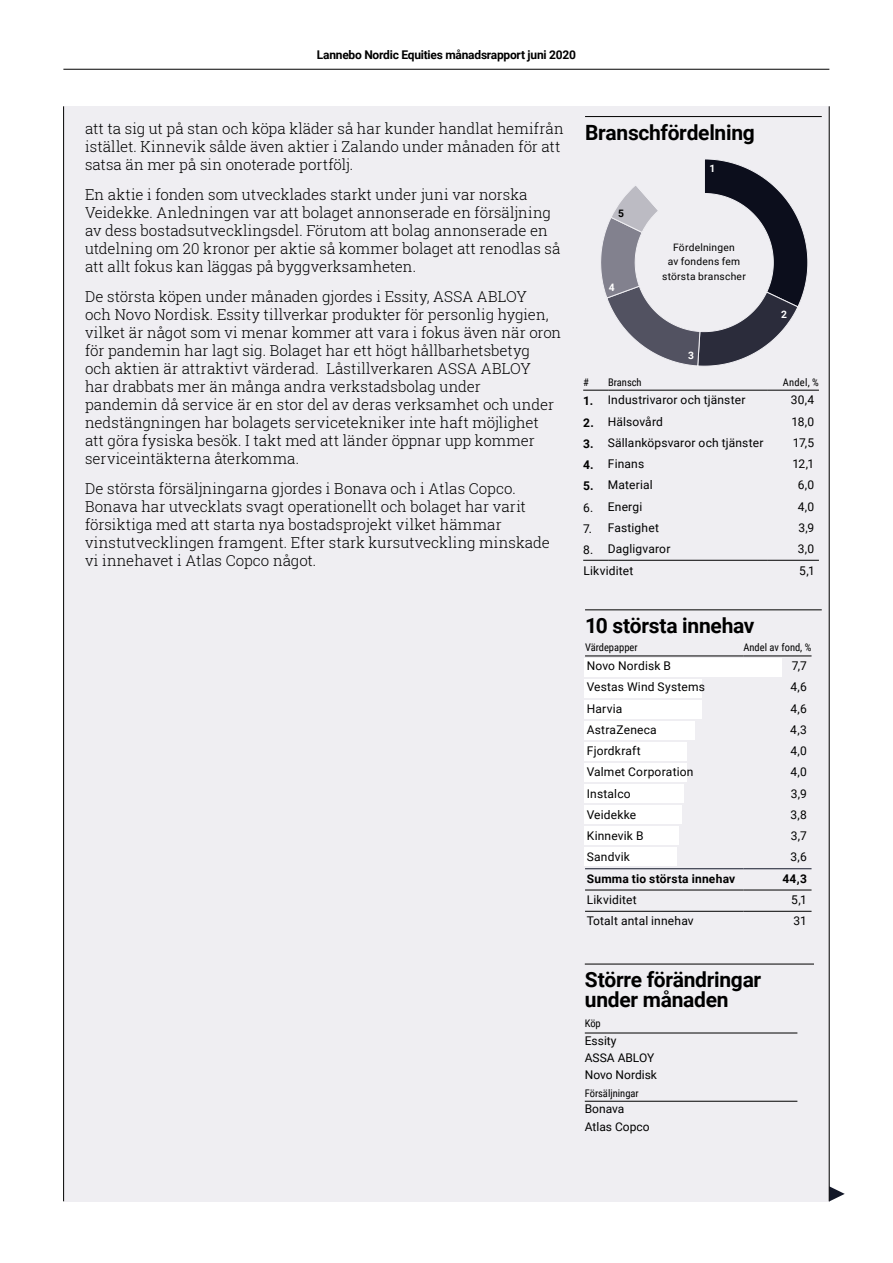
<style>
.page{position:relative;width:893px;height:1263px;background:#fff}
.page>*{position:absolute;margin:0;border:0;box-sizing:border-box;transform-origin:0 0}
.t1{font:700 21px/19.5px "Roboto";letter-spacing:-.015em;color:#000}
.t2{font:300 15px/18px "Roboto Slab";color:#000}
.t3{font:12px/17px "Roboto";letter-spacing:.015em;color:#000}
.t4{font:700 12px/21.3px "Roboto";letter-spacing:-.02em;color:#000;text-align:justify}
.t5{font:700 12px "Roboto";letter-spacing:.02em;color:#000}
.t6{font:10.5px "Roboto Condensed";color:#000}
.t7{font:10.2px/14.1px "Roboto";letter-spacing:.025em;color:#000;text-align:center}
.t8{font:700 10.2px "Roboto";color:#fff}
.t9{font:700 10.2px "Roboto";color:#000}
</style>
<div class="page">
<div style="left:64px;top:106px;width:765px;height:1095px;background:#efeef2"></div>
<svg style="left:830px;top:1186px;width:15px;height:15px"></svg>
<hr style="left:829px;top:106px;width:1px;height:1095px;background:#000">
<hr style="left:63px;top:106px;width:1px;height:1095px;background:#000">
<div style="left:584px;top:658px;width:197px;height:19px;background:#fff"></div>
<div style="left:584px;top:679px;width:118px;height:19px;background:#fff"></div>
<div style="left:584px;top:700px;width:118px;height:19px;background:#fff"></div>
<div style="left:584px;top:721px;width:110px;height:19px;background:#fff"></div>
<div style="left:584px;top:742px;width:103px;height:19px;background:#fff"></div>
<div style="left:584px;top:763px;width:103px;height:19px;background:#fff"></div>
<div style="left:584px;top:784px;width:100px;height:19px;background:#fff"></div>
<div style="left:584px;top:805px;width:97px;height:19px;background:#fff"></div>
<div style="left:584px;top:826px;width:95px;height:19px;background:#fff"></div>
<div style="left:584px;top:847px;width:92px;height:19px;background:#fff"></div>
<hr style="left:585px;top:116px;width:237px;height:1px;background:#000">
<hr style="left:585px;top:610px;width:237px;height:1px;background:#000">
<hr style="left:585px;top:868px;width:158px;height:1px;background:#131829">
<hr style="left:743px;top:868px;width:68px;height:1px;background:#131829">
<hr style="left:585px;top:656px;width:158px;height:1px;background:#000">
<hr style="left:743px;top:656px;width:68px;height:1px;background:#000">
<hr style="left:585px;top:890px;width:158px;height:1px;background:#000">
<hr style="left:743px;top:890px;width:68px;height:1px;background:#000">
<hr style="left:585px;top:911px;width:158px;height:1px;background:#000">
<hr style="left:743px;top:911px;width:68px;height:1px;background:#000">
<svg style="left:601px;top:159px;width:207px;height:208px"></svg>
<hr style="left:585px;top:964px;width:229px;height:1px;background:#000">
<hr style="left:585px;top:1033px;width:212px;height:1px;background:#000">
<hr style="left:585px;top:1101px;width:212px;height:1px;background:#000">
<svg style="left:583px;top:560px;width:25px;height:1px"></svg>
<hr style="left:608px;top:560px;width:160px;height:1px;background:#000">
<hr style="left:768px;top:560px;width:51px;height:1px;background:#000">
<hr style="left:608px;top:390px;width:160px;height:1px;background:#000">
<hr style="left:768px;top:390px;width:51px;height:1px;background:#000">
<svg style="left:583px;top:390px;width:25px;height:1px"></svg>
<div style="left:662px;top:149px;width:41px;height:65px;background:#efeef2"></div>
<hr style="left:63px;top:69px;width:766px;height:1px;background:#000">
<p class="t4" style="left:317px;top:43px;width:261px">Lannebo Nordic Equities månadsrapport juni 2020</p>
<p class="t2" style="left:85px;top:119px;width:480px">att ta sig ut på stan och köpa kläder så har kunder handlat hemifrån istället. Kinnevik sålde även aktier i Zalando under månaden för att satsa än mer på sin onoterade portfölj.</p>
<p class="t2" style="left:85px;top:185px;width:477px">En aktie i fonden som utvecklades starkt under juni var norska Veidekke. Anledningen var att bolaget annonserade en försäljning av dess bostadsutvecklingsdel. Förutom att bolag annonserade en utdelning om 20 kronor per aktie så kommer bolaget att renodlas så att allt fokus kan läggas på byggverksamheten.</p>
<p class="t2" style="left:85px;top:287px;width:478px">De största köpen under månaden gjordes i Essity, ASSA ABLOY<br>och Novo Nordisk. Essity tillverkar produkter för personlig hygien, vilket är något som vi menar kommer att vara i fokus även när oron för pandemin har lagt sig. Bolaget har ett högt hållbarhetsbetyg<br>och aktien är attraktivt värderad. Låstillverkaren ASSA ABLOY<br>har drabbats mer än många andra verkstadsbolag under<br>pandemin då service är en stor del av deras verksamhet och under nedstängningen har bolagets servicetekniker inte haft möjlighet att göra fysiska besök. I takt med att länder öppnar upp kommer serviceintäkterna återkomma.</p>
<p class="t2" style="left:85px;top:479px;width:466px">De största försäljningarna gjordes i Bonava och i Atlas Copco.<br>Bonava har utvecklats svagt operationellt och bolaget har varit försiktiga med att starta nya bostadsprojekt vilket hämmar vinstutvecklingen framgent. Efter stark kursutveckling minskade vi innehavet i Atlas Copco något.</p>
<h1 class="t1" style="left:585px;top:122px;width:171px">Branschfördelning</h1>
<p class="t9" style="left:618px;top:206px;width:7px">5</p>
<p class="t8" style="left:609px;top:280px;width:7px">4</p>
<p class="t8" style="left:709px;top:161px;width:7px">1</p>
<p class="t7" style="left:662px;top:240px;width:85px">Fördelningen<br>av fondens fem största branscher</p>
<p class="t8" style="left:688px;top:349px;width:7px">3</p>
<p class="t8" style="left:781px;top:307px;width:7px">2</p>
<p class="t6" style="left:583px;top:374px;width:7px">#</p>
<p class="t6" style="left:608px;top:374px;width:35px">Bransch</p>
<p class="t6" style="left:783px;top:374px;width:38px">Andel, %</p>
<p class="t4" style="left:583px;top:390px;width:12px">1.<br>2.<br>3.<br>4.<br>5.</p>
<p class="t3" style="left:583px;top:496px;width:12px;line-height:21.1px;text-align:justify">6.<br>7.<br>8.</p>
<p class="t3" style="left:608px;top:391px;width:139px">Industrivaror och tjänster</p>
<p class="t3" style="left:791px;top:391px;width:25px">30,4</p>
<p class="t3" style="left:608px;top:412px;width:57px">Hälsovård</p>
<p class="t3" style="left:791px;top:412px;width:24px">18,0</p>
<p class="t3" style="left:608px;top:434px;width:157px">Sällanköpsvaror och tjänster</p>
<p class="t3" style="left:793px;top:434px;width:23px">17,5</p>
<p class="t3" style="left:608px;top:455px;width:38px">Finans</p>
<p class="t3" style="left:792px;top:455px;width:23px">12,1</p>
<p class="t3" style="left:608px;top:476px;width:46px">Material</p>
<p class="t3" style="left:798px;top:476px;width:18px">6,0</p>
<p class="t3" style="left:608px;top:497px;width:36px">Energi</p>
<p class="t3" style="left:798px;top:497px;width:18px">4,0</p>
<p class="t3" style="left:608px;top:519px;width:53px">Fastighet</p>
<p class="t3" style="left:798px;top:519px;width:17px">3,9</p>
<p class="t3" style="left:608px;top:540px;width:64px">Dagligvaror</p>
<p class="t3" style="left:798px;top:540px;width:18px">3,0</p>
<p class="t3" style="left:583px;top:561px;width:52px">Likviditet</p>
<p class="t3" style="left:799px;top:561px;width:17px">5,1</p>
<h1 class="t1" style="left:585px;top:615px;width:171px">10 största innehav</h1>
<p class="t6" style="left:585px;top:640px;width:54px">Värdepapper</p>
<p class="t6" style="left:743px;top:640px;width:69px">Andel av fond, %</p>
<p class="t3" style="left:587px;top:657px;width:86px">Novo Nordisk B</p>
<p class="t3" style="left:792px;top:657px;width:17px">7,7</p>
<p class="t3" style="left:587px;top:678px;width:120px">Vestas Wind Systems</p>
<p class="t3" style="left:790px;top:678px;width:18px">4,6</p>
<p class="t3" style="left:587px;top:699px;width:37px">Harvia</p>
<p class="t3" style="left:790px;top:699px;width:18px">4,6</p>
<p class="t3" style="left:587px;top:721px;width:72px">AstraZeneca</p>
<p class="t3" style="left:790px;top:721px;width:18px">4,3</p>
<p class="t3" style="left:587px;top:742px;width:56px">Fjordkraft</p>
<p class="t3" style="left:790px;top:742px;width:18px">4,0</p>
<p class="t3" style="left:587px;top:763px;width:108px">Valmet Corporation</p>
<p class="t3" style="left:790px;top:763px;width:18px">4,0</p>
<p class="t3" style="left:587px;top:784px;width:45px">Instalco</p>
<p class="t3" style="left:791px;top:784px;width:17px">3,9</p>
<p class="t3" style="left:587px;top:806px;width:51px">Veidekke</p>
<p class="t3" style="left:790px;top:806px;width:18px">3,8</p>
<p class="t3" style="left:587px;top:827px;width:58px">Kinnevik B</p>
<p class="t3" style="left:791px;top:827px;width:18px">3,7</p>
<p class="t3" style="left:587px;top:848px;width:45px">Sandvik</p>
<p class="t3" style="left:790px;top:848px;width:18px">3,6</p>
<p class="t5" style="left:587px;top:870px;width:150px">Summa tio största innehav</p>
<p class="t4" style="left:782px;top:867px;width:26px">44,3</p>
<p class="t3" style="left:587px;top:891px;width:52px">Likviditet</p>
<p class="t3" style="left:791px;top:891px;width:17px">5,1</p>
<p class="t3" style="left:587px;top:912px;width:108px">Totalt antal innehav</p>
<p class="t3" style="left:793px;top:912px;width:15px">31</p>
<h1 class="t1" style="left:585px;top:969px;width:178px">Större förändringar under månaden</h1>
<p class="t6" style="left:585px;top:1015px;width:18px">Köp</p>
<p class="t3" style="left:585px;top:1032px;width:74px">Essity<br>ASSA ABLOY<br>Novo Nordisk</p>
<p class="t6" style="left:585px;top:1086px;width:55px">Försäljningar</p>
<p class="t3" style="left:585px;top:1100px;width:66px">Bonava<br>Atlas Copco</p>
</div>
